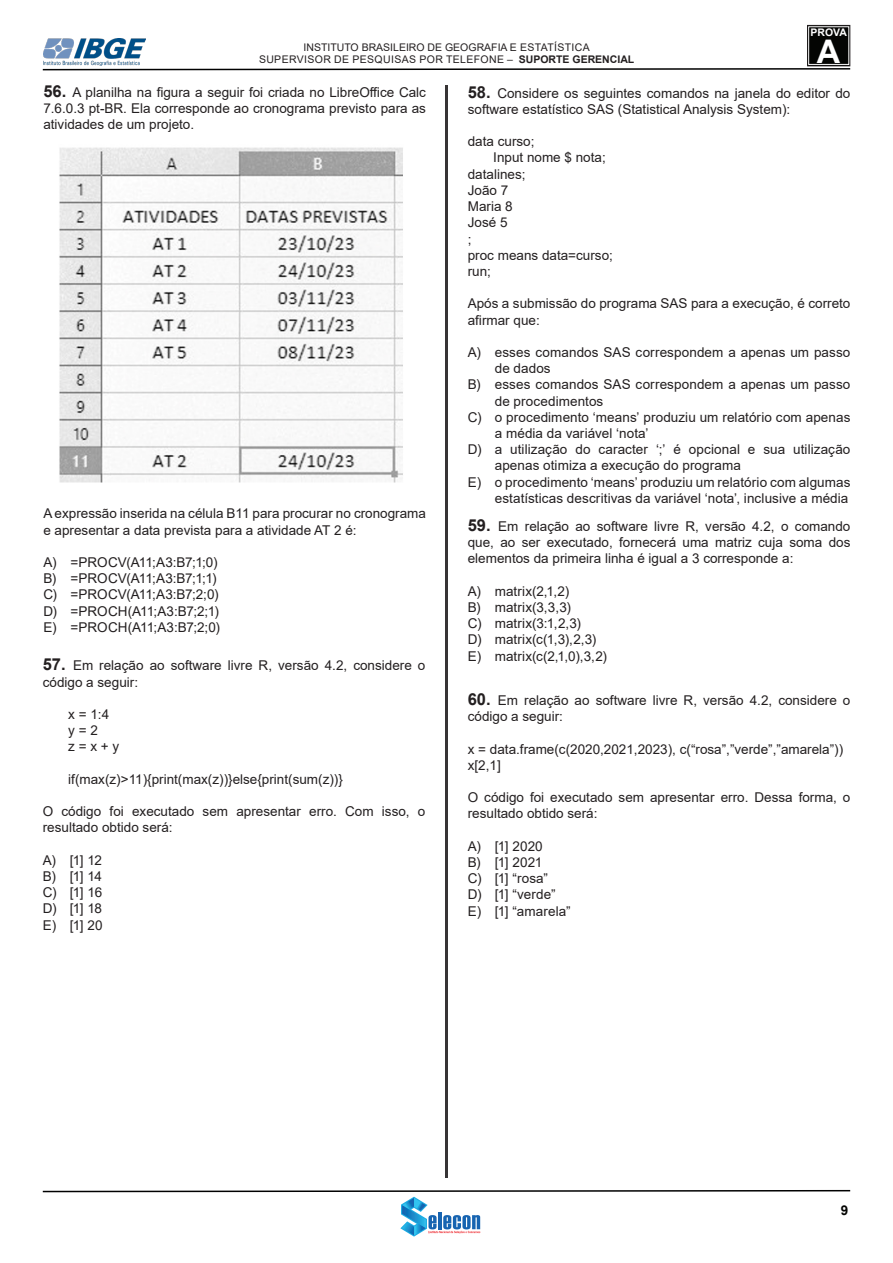
<style>
.page{position:relative;width:893px;height:1263px;background:#fff}
.page>*{position:absolute;margin:0;border:0;box-sizing:border-box;transform-origin:0 0}
.t1{font:700 32.55px "Arial";color:#fff}
.ANUCIADO{font:13.5px/16.2px "Arial";color:#231f20}
.t2{font:700 13.5px "Arial";color:#040503}
.t3{font:10.5px/12.6px "Arial";letter-spacing:.035em;color:#231f20;text-align:center}
.t4{font:700 10.5px "Arial";color:#fff}
.s1{font-weight:700}
.s2{font-weight:700;font-size:16.5px}
</style>
<div class="page">
<img style="left:446px;top:85px;width:1px;height:1093px">
<svg style="left:42px;top:68px;width:809px;height:3px"></svg>
<svg style="left:42px;top:1189px;width:809px;height:47px"></svg>
<img style="left:43px;top:38px;width:103px;height:28px">
<div style="left:808px;top:25px;width:42px;height:41px;background:#040503"></div>
<div style="left:807px;top:25px;width:43px;height:41px;border:1px solid #231f20"></div>
<div style="left:808px;top:26px;width:41px;height:39px;border:1px solid #fff"></div>
<img style="left:59px;top:147px;width:344px;height:336px">
<p class="t4" style="left:810px;top:25px;width:38px">PROVA</p>
<p class="t3" style="left:259px;top:41px;width:377px">INSTITUTO BRASILEIRO DE GEOGRAFIA E ESTATÍSTICA<br>SUPERVISOR DE PESQUISAS POR TELEFONE – <span class="s1">SUPORTE GERENCIAL</span></p>
<h1 class="t1" style="left:817px;top:28px;width:25px">A</h1>
<p class="ANUCIADO" style="left:43px;top:84px;width:384px;text-align:justify"><span class="s2">56.</span> A planilha na figura a seguir foi criada no LibreOffice Calc 7.6.0.3 pt-BR. Ela corresponde ao cronograma previsto para as atividades de um projeto.</p>
<p class="ANUCIADO" style="left:43px;top:505px;width:384px">A expressão inserida na célula B11 para procurar no cronograma e apresentar a data prevista para a atividade AT 2 é:</p>
<p class="ANUCIADO" style="left:43px;top:554px;width:176px">A) =PROCV(A11;A3:B7;1;0)</p>
<p class="ANUCIADO" style="left:43px;top:570px;width:175px">B) =PROCV(A11;A3:B7;1;1)</p>
<p class="ANUCIADO" style="left:43px;top:586px;width:177px">C) =PROCV(A11;A3:B7;2;0)</p>
<p class="ANUCIADO" style="left:43px;top:603px;width:177px">D) =PROCH(A11;A3:B7;2;1)</p>
<p class="ANUCIADO" style="left:43px;top:619px;width:178px">E) =PROCH(A11;A3:B7;2;0)</p>
<p class="ANUCIADO" style="left:43px;top:657px;width:384px"><span class="s2">57.</span> Em relação ao software livre R, versão 4.2, considere o código a seguir:</p>
<p class="ANUCIADO" style="left:68px;top:706px;width:42px">x = 1:4</p>
<p class="ANUCIADO" style="left:68px;top:722px;width:31px">y = 2</p>
<p class="ANUCIADO" style="left:68px;top:738px;width:53px">z = x + y</p>
<p class="ANUCIADO" style="left:68px;top:771px;width:276px">if(max(z)&gt;11){print(max(z))}else{print(sum(z))}</p>
<p class="ANUCIADO" style="left:43px;top:803px;width:384px">O código foi executado sem apresentar erro. Com isso, o resultado obtido será:</p>
<p class="ANUCIADO" style="left:43px;top:852px;width:61px">A) [1] 12</p>
<p class="ANUCIADO" style="left:43px;top:868px;width:61px">B) [1] 14</p>
<p class="ANUCIADO" style="left:43px;top:884px;width:61px">C) [1] 16</p>
<p class="ANUCIADO" style="left:43px;top:900px;width:61px">D) [1] 18</p>
<p class="ANUCIADO" style="left:43px;top:917px;width:61px">E) [1] 20</p>
<p class="ANUCIADO" style="left:468px;top:85px;width:384px"><span class="s2">58.</span> Considere os seguintes comandos na janela do editor do software estatístico SAS (Statistical Analysis System):</p>
<p class="ANUCIADO" style="left:468px;top:133px;width:68px">data curso;</p>
<p class="ANUCIADO" style="left:493px;top:150px;width:114px">Input nome $ nota;</p>
<p class="ANUCIADO" style="left:468px;top:166px;width:59px">datalines;</p>
<p class="ANUCIADO" style="left:468px;top:182px;width:42px">João 7</p>
<p class="ANUCIADO" style="left:468px;top:198px;width:47px">Maria 8</p>
<p class="ANUCIADO" style="left:468px;top:214px;width:41px">José 5</p>
<p class="ANUCIADO" style="left:468px;top:231px;width:5px">;</p>
<p class="ANUCIADO" style="left:468px;top:247px;width:147px">proc means data=curso;</p>
<p class="ANUCIADO" style="left:468px;top:263px;width:25px">run;</p>
<p class="ANUCIADO" style="left:468px;top:295px;width:384px">Após a submissão do programa SAS para a execução, é correto afirmar que:</p>
<p class="ANUCIADO" style="left:495px;top:344px;width:357px;text-indent:-27px">A) esses comandos SAS correspondem a apenas um passo de dados</p>
<p class="ANUCIADO" style="left:495px;top:376px;width:357px;text-indent:-27px">B) esses comandos SAS correspondem a apenas um passo de procedimentos</p>
<p class="ANUCIADO" style="left:495px;top:409px;width:357px;text-indent:-27px">C) o procedimento ‘means’ produziu um relatório com apenas a média da variável ‘nota’</p>
<p class="ANUCIADO" style="left:495px;top:441px;width:357px;text-indent:-27px">D) a utilização do caracter ‘;’ é opcional e sua utilização apenas otimiza a execução do programa</p>
<p class="ANUCIADO" style="left:468px;top:474px;width:384px;text-align:right">E) o procedimento ‘means’ produziu um relatório com algumas estatísticas descritivas da variável ‘nota’, inclusive a média</p>
<p class="ANUCIADO" style="left:468px;top:518px;width:384px;text-align:justify"><span class="s2">59.</span> Em relação ao software livre R, versão 4.2, o comando que, ao ser executado, fornecerá uma matriz cuja soma dos elementos da primeira linha é igual a 3 corresponde a:</p>
<p class="ANUCIADO" style="left:468px;top:583px;width:103px">A) matrix(2,1,2)</p>
<p class="ANUCIADO" style="left:468px;top:599px;width:105px">B) matrix(3,3,3)</p>
<p class="ANUCIADO" style="left:468px;top:615px;width:115px">C) matrix(3:1,2,3)</p>
<p class="ANUCIADO" style="left:468px;top:631px;width:130px">D) matrix(c(1,3),2,3)</p>
<p class="ANUCIADO" style="left:468px;top:648px;width:141px">E) matrix(c(2,1,0),3,2)</p>
<p class="ANUCIADO" style="left:468px;top:692px;width:384px"><span class="s2">60.</span> Em relação ao software livre R, versão 4.2, considere o código a seguir:</p>
<p class="ANUCIADO" style="left:468px;top:741px;width:377px">x = data.frame(c(2020,2021,2023), c(“rosa”,”verde”,”amarela”))</p>
<p class="ANUCIADO" style="left:468px;top:757px;width:35px">x[2,1]</p>
<p class="ANUCIADO" style="left:468px;top:789px;width:384px">O código foi executado sem apresentar erro. Dessa forma, o resultado obtido será:</p>
<p class="ANUCIADO" style="left:468px;top:838px;width:77px">A) [1] 2020</p>
<p class="ANUCIADO" style="left:468px;top:854px;width:76px">B) [1] 2021</p>
<p class="ANUCIADO" style="left:468px;top:870px;width:82px">C) [1] “rosa”</p>
<p class="ANUCIADO" style="left:468px;top:886px;width:89px">D) [1] “verde”</p>
<p class="ANUCIADO" style="left:468px;top:903px;width:104px">E) [1] “amarela”</p>
<p class="t2" style="left:841px;top:1201px;width:9px">9</p>
</div>
